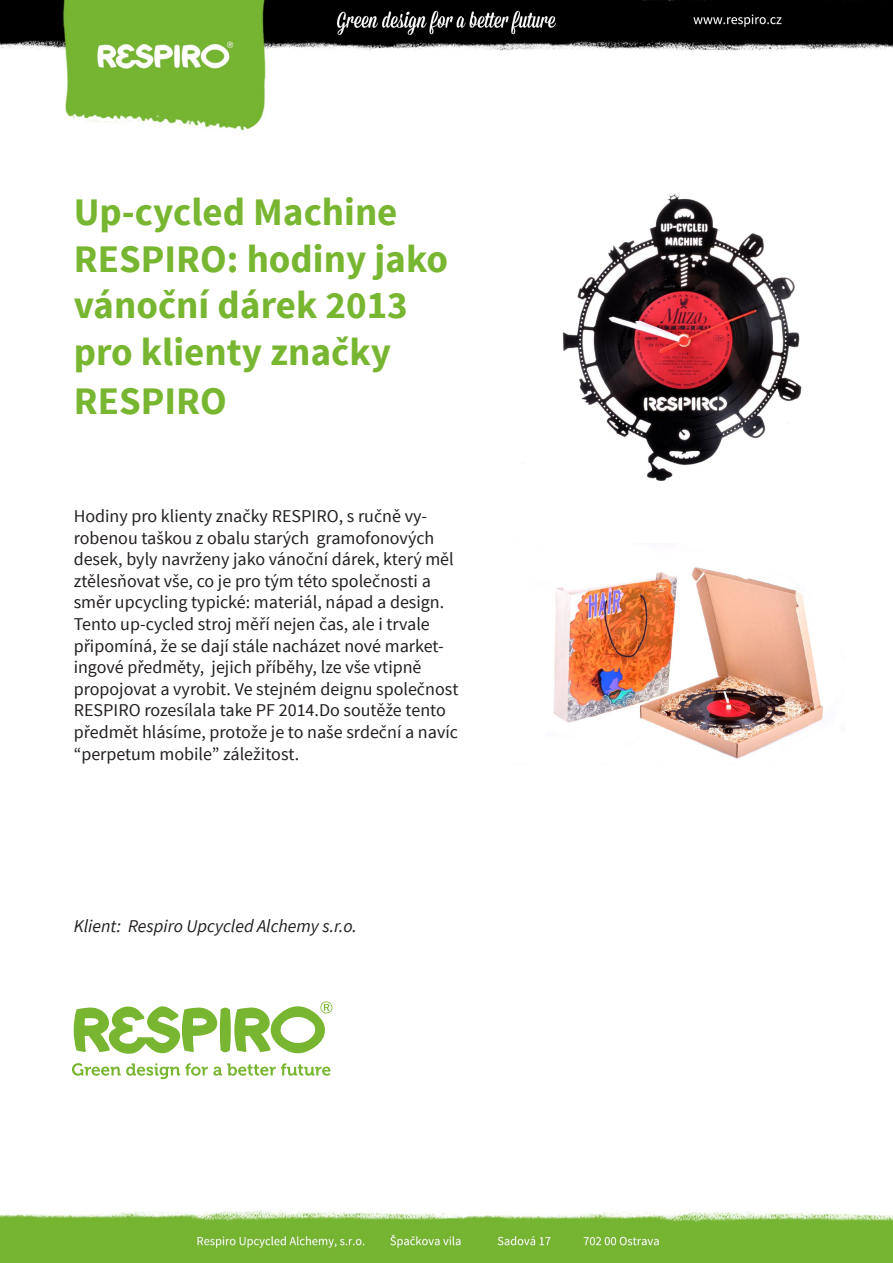
<style>
.page{position:relative;width:893px;height:1263px;background:#fff}
.page>*{position:absolute;margin:0;border:0;box-sizing:border-box;transform-origin:0 0}
.t1{font:700 39px/47.2px "Source Sans Pro";color:#78b631}
.t2{font:18px/21.6px "Source Sans Pro";color:#231f20}
.t3{font:italic 18px "Source Sans Pro";color:#231f20}
</style>
<div class="page">
<img style="left:0;top:0;width:893px;height:1263px">
<svg style="left:74px;top:1001px;width:258px;height:53px"></svg>
<svg style="left:72px;top:1063px;width:258px;height:16px"></svg>
<img style="left:511px;top:183px;width:333px;height:311px">
<img style="left:511px;top:544px;width:333px;height:221px">
<p class="t1" style="left:74px;top:190px;width:376px">Up-cycled Machine<br>RESPIRO: hodiny jako vánoční dárek 2013 pro klienty značky<br>RESPIRO</p>
<p class="t2" style="left:74px;top:505px;width:386px">Hodiny pro klienty značky RESPIRO, s ručně vy&shy;robenou taškou z obalu starých gramofonových desek, byly navrženy jako vánoční dárek, který měl ztělesňovat vše, co je pro tým této společnosti a směr upcycling typické: materiál, nápad a design.<br>Tento up-cycled stroj měří nejen čas, ale i trvale připomíná, že se dají stále nacházet nové market&shy;ingové předměty, jejich příběhy, lze vše vtipně propojovat a vyrobit. Ve stejném deignu společnost RESPIRO rozesílala take PF 2014.Do soutěže tento předmět hlásíme, protože je to naše srdeční a navíc “perpetum mobile” záležitost.</p>
<p class="t3" style="left:74px;top:915px;width:285px">Klient: Respiro Upcycled Alchemy s.r.o.</p>
</div>
